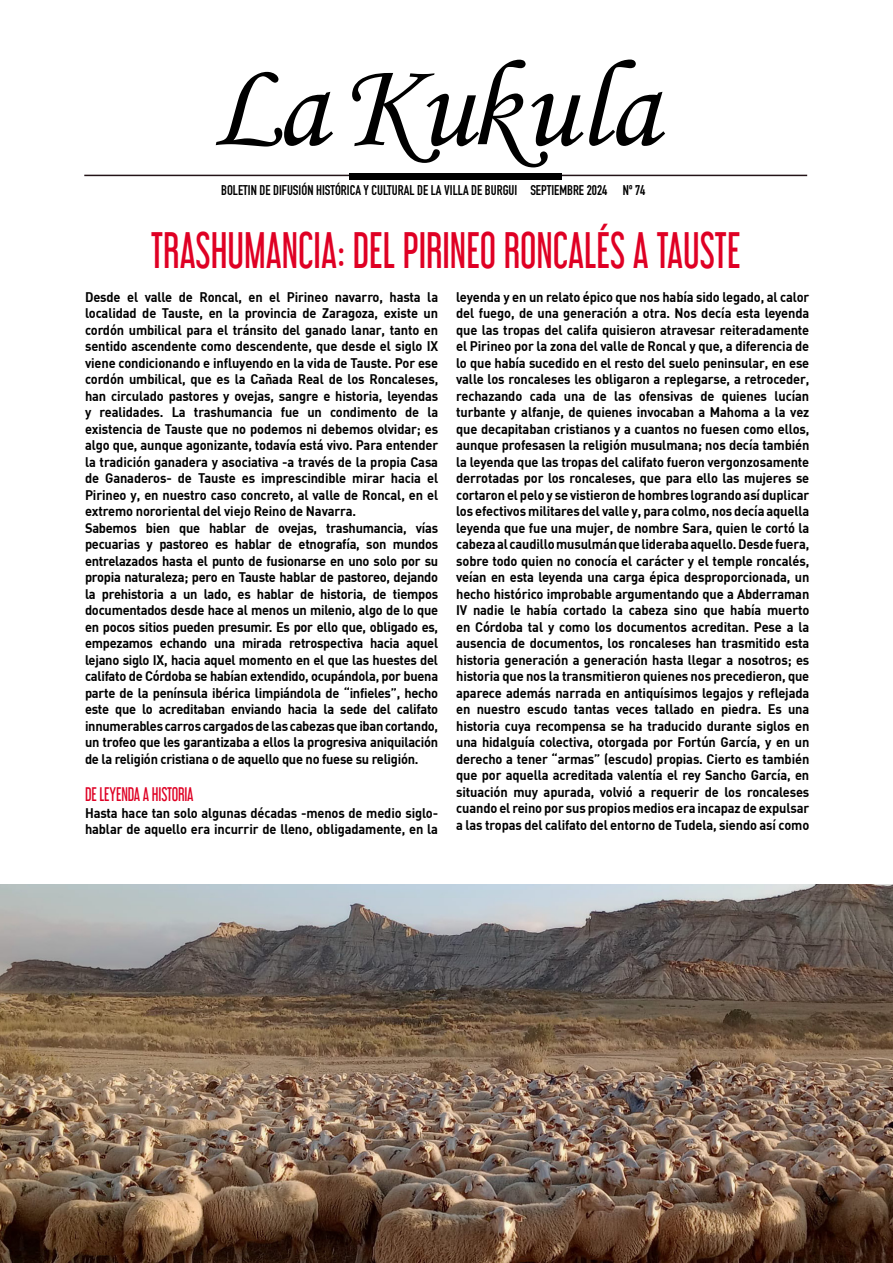
<style>
.page{position:relative;width:893px;height:1263px;background:#fff}
.page>*{position:absolute;margin:0;border:0;box-sizing:border-box;transform-origin:0 0}
.t1{font:123px "NK Monotype Corsiva";letter-spacing:-.025em;color:#000}
.t2{font:45px "Libel Suit Rg";color:#df0024;scale:.9 1}
.texto_normal{font:17.25px "Libel Suit Rg";letter-spacing:-.01em;color:#df0024;scale:.94 1}
.t3{font:700 13.95px "DIN Condensed";color:#000}
.texto_normal-2{font:700 13.65px/16.5px "DIN";letter-spacing:-.01em;color:#000;text-align:justify;scale:.94 1}
</style>
<div class="page">
<hr style="left:84px;top:175px;width:723px;height:1px;background:#231317">
<div style="left:349px;top:173px;width:213px;height:6px;background:#000"></div>
<img style="left:0;top:884px;width:893px;height:379px">
<p class="t1" style="left:210px;top:32px;width:450px">La Kukula</p>
<p class="t3" style="left:221px;top:181px;width:426px">BOLETIN DE DIFUSIÓN HISTÓRICA Y CULTURAL DE LA VILLA DE BURGUI SEPTIEMBRE 2024 Nº 74</p>
<p class="t2" style="left:151px;top:214px;width:657px">TRASHUMANCIA: DEL PIRINEO RONCALÉS A TAUSTE</p>
<p class="texto_normal-2" style="left:85px;top:288px;width:377px">Desde el valle de Roncal, en el Pirineo navarro, hasta la localidad de Tauste, en la provincia de Zaragoza, existe un cordón umbilical para el tránsito del ganado lanar, tanto en sentido ascendente como descendente, que desde el siglo IX viene condicionando e influyendo en la vida de Tauste. Por ese cordón umbilical, que es la Cañada Real de los Roncaleses, han circulado pastores y ovejas, sangre e historia, leyendas y realidades. La trashumancia fue un condimento de la existencia de Tauste que no podemos ni debemos olvidar; es algo que, aunque agonizante, todavía está vivo. Para entender la tradición ganadera y asociativa -a través de la propia Casa de Ganaderos- de Tauste es imprescindible mirar hacia el Pirineo y, en nuestro caso concreto, al valle de Roncal, en el extremo nororiental del viejo Reino de Navarra.</p>
<p class="texto_normal-2" style="left:85px;top:519px;width:377px">Sabemos bien que hablar de ovejas, trashumancia, vías pecuarias y pastoreo es hablar de etnografía, son mundos entrelazados hasta el punto de fusionarse en uno solo por su propia naturaleza; pero en Tauste hablar de pastoreo, dejando la prehistoria a un lado, es hablar de historia, de tiempos documentados desde hace al menos un milenio, algo de lo que en pocos sitios pueden presumir. Es por ello que, obligado es, empezamos echando una mirada retrospectiva hacia aquel lejano siglo IX, hacia aquel momento en el que las huestes del califato de Córdoba se habían extendido, ocupándola, por buena parte de la península ibérica limpiándola de “infieles”, hecho este que lo acreditaban enviando hacia la sede del califato innumerables carros cargados de las cabezas que iban cortando, un trofeo que les garantizaba a ellos la progresiva aniquilación de la religión cristiana o de aquello que no fuese su religión.</p>
<p class="texto_normal" style="left:85px;top:780px;width:117px">DE LEYENDA A HISTORIA</p>
<p class="texto_normal-2" style="left:85px;top:804px;width:377px">Hasta hace tan solo algunas décadas -menos de medio siglo&shy;hablar de aquello era incurrir de lleno, obligadamente, en la</p>
<p class="texto_normal-2" style="left:456px;top:288px;width:377px">leyenda y en un relato épico que nos había sido legado, al calor del fuego, de una generación a otra. Nos decía esta leyenda que las tropas del califa quisieron atravesar reiteradamente el Pirineo por la zona del valle de Roncal y que, a diferencia de lo que había sucedido en el resto del suelo peninsular, en ese valle los roncaleses les obligaron a replegarse, a retroceder, rechazando cada una de las ofensivas de quienes lucían turbante y alfanje, de quienes invocaban a Mahoma a la vez que decapitaban cristianos y a cuantos no fuesen como ellos, aunque profesasen la religión musulmana; nos decía también la leyenda que las tropas del califato fueron vergonzosamente derrotadas por los roncaleses, que para ello las mujeres se cortaron el pelo y se vistieron de hombres logrando así duplicar los efectivos militares del valle y, para colmo, nos decía aquella leyenda que fue una mujer, de nombre Sara, quien le cortó la cabeza al caudillo musulmán que lideraba aquello. Desde fuera, sobre todo quien no conocía el carácter y el temple roncalés, veían en esta leyenda una carga épica desproporcionada, un hecho histórico improbable argumentando que a Abderraman IV nadie le había cortado la cabeza sino que había muerto en Córdoba tal y como los documentos acreditan. Pese a la ausencia de documentos, los roncaleses han trasmitido esta historia generación a generación hasta llegar a nosotros; es historia que nos la transmitieron quienes nos precedieron, que aparece además narrada en antiquísimos legajos y reflejada en nuestro escudo tantas veces tallado en piedra. Es una historia cuya recompensa se ha traducido durante siglos en una hidalguía colectiva, otorgada por Fortún García, y en un derecho a tener “armas” (escudo) propias. Cierto es también que por aquella acreditada valentía el rey Sancho García, en situación muy apurada, volvió a requerir de los roncaleses cuando el reino por sus propios medios era incapaz de expulsar a las tropas del califato del entorno de Tudela, siendo así como</p>
</div>
